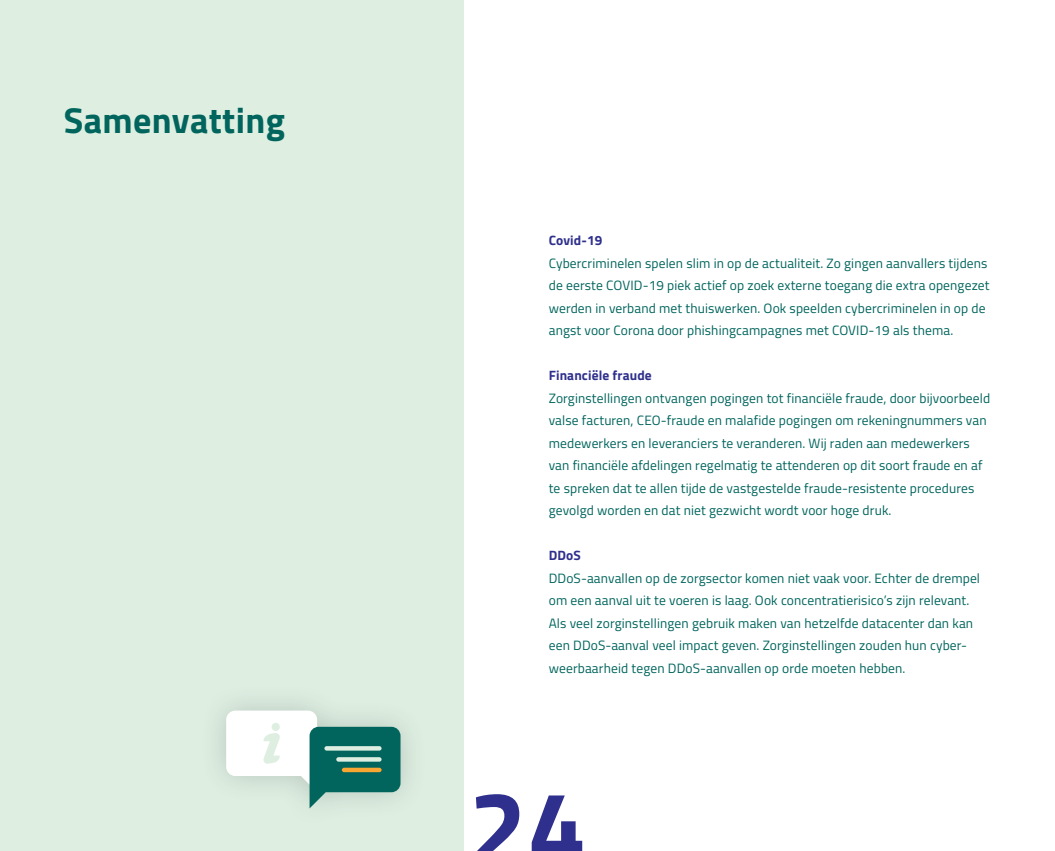
<style>
.page{position:relative;width:1055px;height:851px;background:#fff}
.page>*{position:absolute;margin:0;border:0;box-sizing:border-box;transform-origin:0 0}
.t1{font:700 105px "Titillium Web";color:#2f308d}
.t2{font:700 36px "Titillium Web";letter-spacing:.01em;color:#01655d}
.t3{font:13.5px/22.5px "Titillium Web";letter-spacing:.01em;color:#01655d}
.t4{font:700 13.5px "Titillium Web";letter-spacing:.01em;color:#2f308d}
</style>
<div class="page">
<div style="left:0;top:0;width:463px;height:850px;background:#deefe2"></div>
<div style="left:198px;top:682px;width:230px;height:149px;background:#231f20;opacity:.2"></div>
<svg style="left:226px;top:710px;width:174px;height:98px"></svg>
<svg style="left:324px;top:746px;width:57px;height:4px"></svg>
<svg style="left:336px;top:757px;width:45px;height:4px"></svg>
<div style="left:342px;top:767px;width:39px;height:5px;background:#faa633;border-radius:2px"></div>
<p class="t2" style="left:64px;top:92px;width:223px">Samenvatting</p>
<p class="t4" style="left:549px;top:230px;width:55px">Covid-19</p>
<p class="t3" style="left:549px;top:251px;width:442px">Cybercriminelen spelen slim in op de actualiteit. Zo gingen aanvallers tijdens de eerste COVID-19 piek actief op zoek externe toegang die extra opengezet werden in verband met thuiswerken. Ook speelden cybercriminelen in op de angst voor Corona door phishingcampagnes met COVID-19 als thema.</p>
<p class="t4" style="left:549px;top:365px;width:105px">Financiële fraude</p>
<p class="t3" style="left:549px;top:386px;width:443px">Zorginstellingen ontvangen pogingen tot financiële fraude, door bijvoorbeeld valse facturen, CEO-fraude en malafide pogingen om rekeningnummers van medewerkers en leveranciers te veranderen. Wij raden aan medewerkers van financiële afdelingen regelmatig te attenderen op dit soort fraude en af te spreken dat te allen tijde de vastgestelde fraude-resistente procedures gevolgd worden en dat niet gezwicht wordt voor hoge druk.</p>
<p class="t4" style="left:549px;top:545px;width:34px">DDoS</p>
<p class="t3" style="left:549px;top:566px;width:433px">DDoS-aanvallen op de zorgsector komen niet vaak voor. Echter de drempel om een aanval uit te voeren is laag. Ook concentratierisico’s zijn relevant.<br>Als veel zorginstellingen gebruik maken van hetzelfde datacenter dan kan een DDoS-aanval veel impact geven. Zorginstellingen zouden hun cyber&shy;weerbaarheid tegen DDoS-aanvallen op orde moeten hebben.</p>
<h1 class="t1" style="left:468px;top:747px;width:119px">24</h1>
</div>
